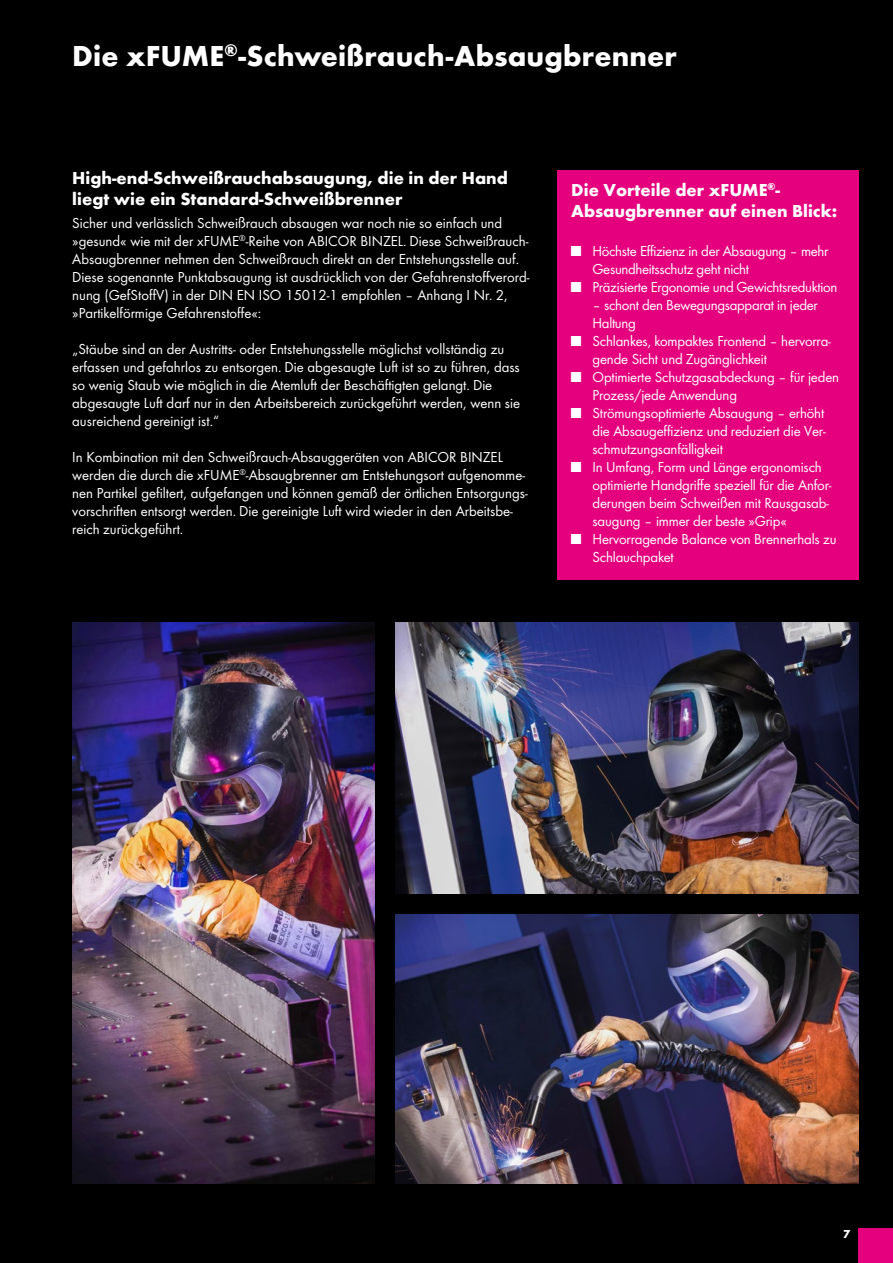
<style>
.page{position:relative;width:893px;height:1263px;background:#000}
.page>*{position:absolute;margin:0;border:0;box-sizing:border-box;transform-origin:0 0}
.t1{font:700 30px "Futura TOT";letter-spacing:.005em;color:#fff}
.t2{font:700 18px/21px "Futura TOT";color:#fff}
.t3{font:15px/18px "Futura TOT Boo";color:#fff}
.t4{font:15px/18px "Futura TOT Boo";letter-spacing:-.02em;color:#fff}
.t5{font:700 12px "Futura TOT";color:#fff}
</style>
<div class="page">
<div style="left:859px;top:1229px;width:34px;height:34px;background:#e5007d"></div>
<img style="left:72px;top:622px;width:302px;height:562px">
<img style="left:395px;top:622px;width:464px;height:271px">
<img style="left:395px;top:914px;width:464px;height:270px">
<div style="left:557px;top:170px;width:302px;height:410px;background:#e5007d"></div>
<h1 class="t1" style="left:72px;top:38px;width:606px">Die xFUME<sup>®</sup>-Schweißrauch-Absaugbrenner</h1>
<p class="t2" style="left:72px;top:167px;width:437px">High-end-Schweißrauchabsaugung, die in der Hand liegt wie ein Standard-Schweißbrenner</p>
<p class="t3" style="left:72px;top:214px;width:459px">Sicher und verlässlich Schweißrauch absaugen war noch nie so einfach und »gesund« wie mit der xFUME<sup>®</sup>-Reihe von ABICOR BINZEL. Diese Schweißrauch-Absaugbrenner nehmen den Schweißrauch direkt an der Entstehungsstelle auf.<br>Diese sogenannte Punktabsaugung ist ausdrücklich von der Gefahrenstoffverord&shy;nung (GefStoffV) in der DIN EN ISO 15012-1 empfohlen – Anhang I Nr. 2, »Partikelförmige Gefahrenstoffe«:</p>
<p class="t3" style="left:72px;top:340px;width:449px">„Stäube sind an der Austritts- oder Entstehungsstelle möglichst vollständig zu erfassen und gefahrlos zu entsorgen. Die abgesaugte Luft ist so zu führen, dass so wenig Staub wie möglich in die Atemluft der Beschäftigten gelangt. Die abgesaugte Luft darf nur in den Arbeitsbereich zurückgeführt werden, wenn sie ausreichend gereinigt ist.“</p>
<p class="t3" style="left:72px;top:448px;width:457px">In Kombination mit den Schweißrauch-Absauggeräten von ABICOR BINZEL werden die durch die xFUME<sup>®</sup>-Absaugbrenner am Entstehungsort aufgenomme&shy;nen Partikel gefiltert, aufgefangen und können gemäß der örtlichen Entsorgungs&shy;vorschriften entsorgt werden. Die gereinigte Luft wird wieder in den Arbeitsbe&shy;reich zurückgeführt.</p>
<p class="t2" style="left:571px;top:179px;width:268px">Die Vorteile der xFUME<sup>®</sup>-<br>Absaugbrenner auf einen Blick:</p>
<p class="t4" style="left:592px;top:242px;width:237px;text-indent:-21px">■ Höchste Effizienz in der Absaugung – mehr<br>Gesundheitsschutz geht nicht</p>
<p class="t4" style="left:571px;top:278px;width:268px">■ Präzisierte Ergonomie und Gewichtsreduktion</p>
<p class="t4" style="left:592px;top:296px;width:227px">– schont den Bewegungsapparat in jeder<br>Haltung</p>
<p class="t3" style="left:592px;top:332px;width:240px;text-indent:-21px">■ Schlankes, kompaktes Frontend – hervorra&shy;gende Sicht und Zugänglichkeit</p>
<p class="t3" style="left:592px;top:368px;width:248px;text-indent:-21px">■ Optimierte Schutzgasabdeckung – für jeden<br>Prozess/jede Anwendung</p>
<p class="t3" style="left:592px;top:404px;width:235px;text-align:justify;text-indent:-21px">■ Strömungsoptimierte Absaugung – erhöht die Absaugeffizienz und reduziert die Ver&shy;schmutzungsanfälligkeit</p>
<p class="t3" style="left:592px;top:458px;width:241px;text-indent:-21px">■ In Umfang, Form und Länge ergonomisch optimierte Handgriffe speziell für die Anfor&shy;derungen beim Schweißen mit Rausgasab&shy;saugung – immer der beste »Grip«</p>
<p class="t3" style="left:592px;top:530px;width:246px;text-indent:-21px">■ Hervorragende Balance von Brennerhals zu<br>Schlauchpaket</p>
<p class="t5" style="left:843px;top:1227px;width:9px">7</p>
</div>
